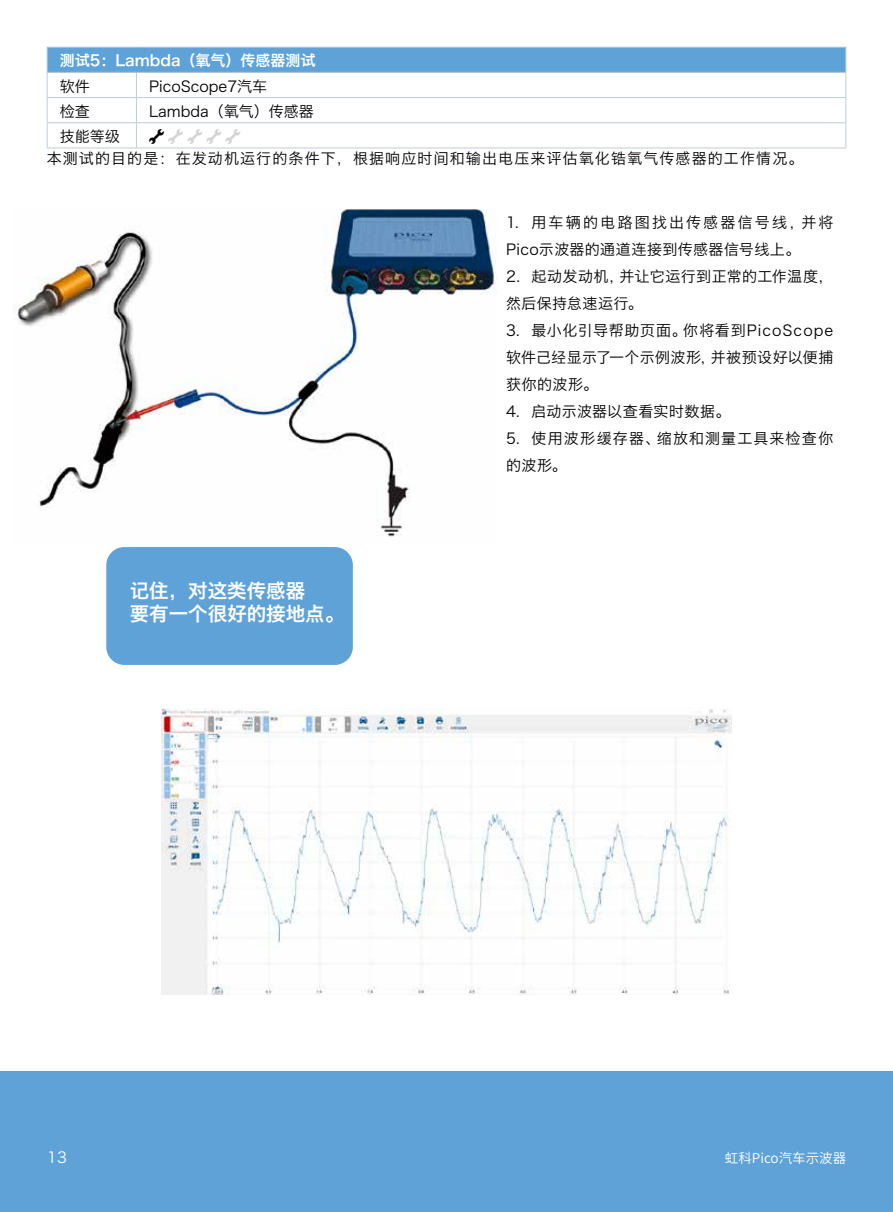
<style>
.page{position:relative;width:893px;height:1212px;background:#fff}
.page>*{position:absolute;margin:0;border:0;box-sizing:border-box;transform-origin:0 0}
.t1{font:19.5px/23.4px "Hiragino Sans GB W6";color:#fff}
.t2{font:15px/27px "Hiragino Sans GB W3";letter-spacing:.045em;color:#000}
.t3{font:15px/27px "Hiragino Sans GB W3";letter-spacing:.075em;color:#000}
.t4{font:15px/27px "Hiragino Sans GB W3";letter-spacing:.025em;color:#000}
.t5{font:15px "Hiragino Sans GB W3";color:#000}
.t6{font:15px "Hiragino Sans GB W6";color:#fff}
.t7{font:15px "Hiragino Sans GB W3";color:#fff}
.t8{font:13.5px "Source Han Sans CN";color:#fff}
</style>
<div class="page">
<div style="left:0;top:1072px;width:893px;height:140px;background:#5ea2d7"></div>
<img style="left:14px;top:210px;width:482px;height:327px">
<div style="left:106px;top:547px;width:247px;height:118px;background:#5ea2d7;border-radius:18px"></div>
<img style="left:162px;top:708px;width:569px;height:287px">
<div style="left:47px;top:47px;width:799px;height:25px;background:#5ea2d7"></div>
<hr style="left:47px;top:47px;width:89px;height:1px;background:#bfcdda">
<hr style="left:136px;top:47px;width:710px;height:1px;background:#bfcdda">
<hr style="left:47px;top:72px;width:89px;height:1px;background:#bfcdda">
<hr style="left:136px;top:72px;width:710px;height:1px;background:#bfcdda">
<hr style="left:47px;top:97px;width:89px;height:1px;background:#bfcdda">
<hr style="left:136px;top:97px;width:710px;height:1px;background:#bfcdda">
<hr style="left:47px;top:122px;width:89px;height:1px;background:#bfcdda">
<svg style="left:47px;top:48px;width:1px;height:100px"></svg>
<hr style="left:136px;top:122px;width:710px;height:1px;background:#bfcdda">
<svg style="left:136px;top:73px;width:1px;height:75px"></svg>
<svg style="left:845px;top:48px;width:1px;height:100px"></svg>
<hr style="left:47px;top:148px;width:89px;height:1px;background:#bfcdda">
<hr style="left:136px;top:148px;width:710px;height:1px;background:#bfcdda">
<p class="t6" style="left:60px;top:51px;width:257px">测试5：Lambda（氧气）传感器测试</p>
<p class="t2" style="left:60px;top:72px;width:31px">软件</p>
<p class="t5" style="left:149px;top:77px;width:120px">PicoScope7汽车</p>
<p class="t2" style="left:60px;top:97px;width:31px">检查</p>
<p class="t5" style="left:149px;top:102px;width:166px">Lambda（氧气）传感器</p>
<p class="t2" style="left:60px;top:123px;width:61px">技能等级</p>
<p class="t3" style="left:47px;top:145px;width:758px">本测试的目的是：在发动机运行的条件下，根据响应时间和输出电压来评估氧化锆氧气传感器的工作情况。</p>
<h1 class="t1" style="left:130px;top:578px;width:216px">记住，对这类传感器<br>要有一个很好的接地点。</h1>
<p class="t2" style="left:506px;top:209px;width:329px">1. 用车辆的电路图找出传感器信号线，并将<br>Pico示波器的通道连接到传感器信号线上。</p>
<p class="t4" style="left:506px;top:263px;width:329px">2. 起动发动机，并让它运行到正常的工作温度，然后保持怠速运行。</p>
<p class="t2" style="left:506px;top:317px;width:329px;text-align:justify">3. 最小化引导帮助页面。你将看到PicoScope软件己经显示了一个示例波形，并被预设好以便捕获你的波形。</p>
<p class="t4" style="left:506px;top:398px;width:226px">4. 启动示波器以查看实时数据。</p>
<p class="t3" style="left:506px;top:425px;width:329px">5. 使用波形缓存器、缩放和测量工具来检查你的波形。</p>
<p class="t7" style="left:47px;top:1148px;width:21px">13</p>
<p class="t8" style="left:725px;top:1150px;width:123px">虹科Pico汽车示波器</p>
</div>
